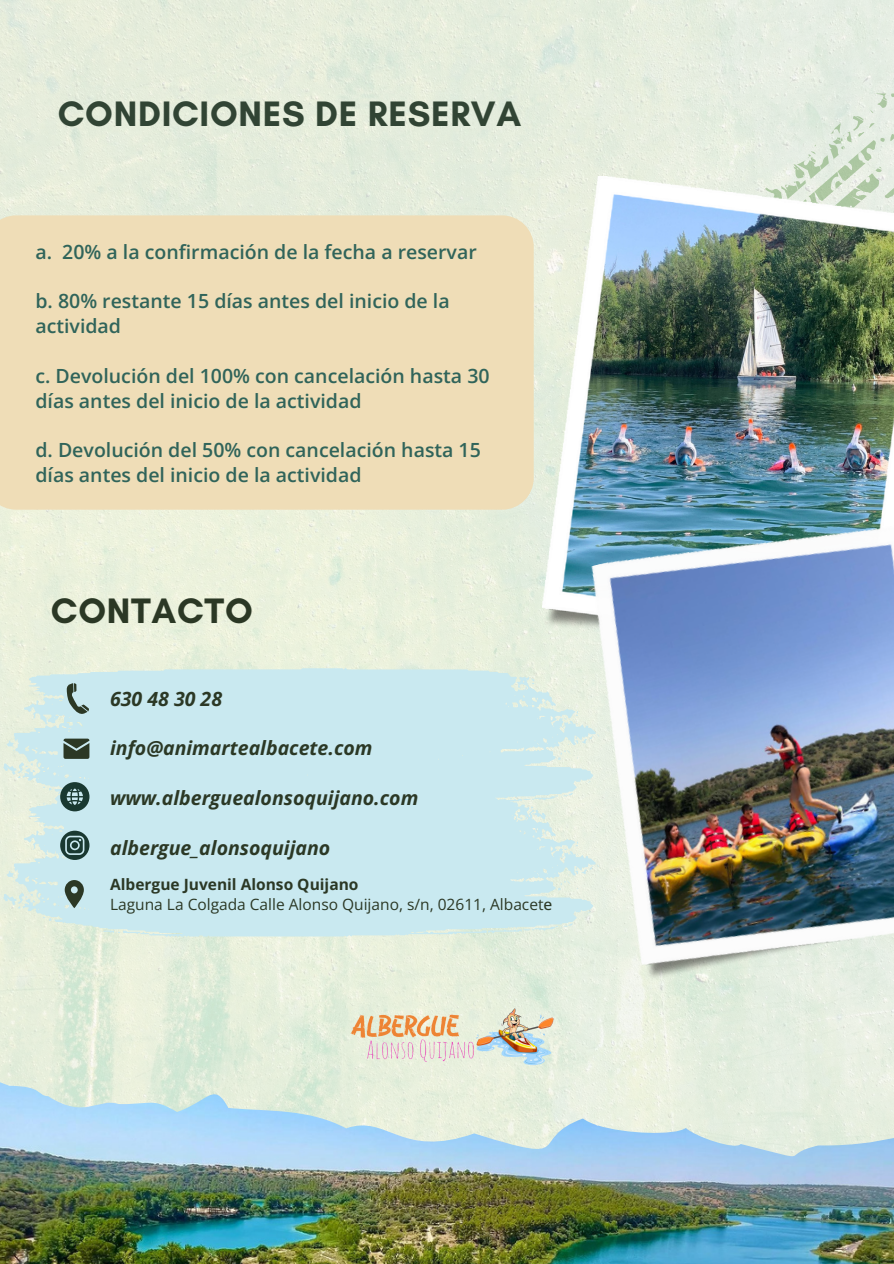
<style>
.page{position:relative;width:894px;height:1264px;background:#fff}
.page>*{position:absolute;margin:0;border:0;box-sizing:border-box;transform-origin:0 0}
.t1{font:700 36px "Glacial Indifference";letter-spacing:.02em;color:#314434}
.t2{font:700 36px "Glacial Indifference";letter-spacing:.02em;color:#2b3825}
.t3{font:600 19.5px/24.8px "Open Sans";color:#30645a}
.t4{font:italic 700 19.5px "Open Sans";color:#2b3825}
.t5{font:15.45px "Open Sans";color:#2b3825}
.t6{font:700 15.45px "Open Sans";color:#2b3825}
.s1{font-weight:500}
</style>
<div class="page">
<img style="left:0;top:0;width:893px;height:1073px">
<img style="left:0;top:1073px;width:893px;height:190px">
<svg style="left:14px;top:668px;width:528px;height:130px;background:#cbe9ee"></svg>
<svg style="left:4px;top:762px;width:31px;height:16px"></svg>
<svg style="left:6px;top:740px;width:8px;height:11px"></svg>
<svg style="left:525px;top:677px;width:9px;height:12px"></svg>
<svg style="left:14px;top:798px;width:528px;height:138px;background:#ceeaec"></svg>
<svg style="left:43px;top:917px;width:9px;height:3px"></svg>
<svg style="left:100px;top:930px;width:49px;height:4px"></svg>
<svg style="left:487px;top:923px;width:55px;height:10px"></svg>
<svg style="left:4px;top:892px;width:31px;height:16px"></svg>
<svg style="left:6px;top:870px;width:8px;height:11px"></svg>
<svg style="left:67px;top:683px;width:22px;height:31px"></svg>
<svg style="left:63px;top:738px;width:26px;height:21px"></svg>
<svg style="left:599px;top:93px;width:294px;height:83px;background:#e3ebde"></svg>
<div style="left:39px;top:782px;width:497px;height:119px;background:#c9e9f0"></div>
<svg style="left:421px;top:784px;width:41px;height:4px"></svg>
<svg style="left:487px;top:793px;width:55px;height:27px"></svg>
<svg style="left:536px;top:830px;width:6px;height:9px"></svg>
<svg style="left:91px;top:883px;width:8px;height:10px"></svg>
<div style="left:0;top:215px;width:533px;height:294px;background:#efddb7"></div>
<img style="left:542px;top:176px;width:351px;height:309px">
<img style="left:542px;top:485px;width:351px;height:518px">
<svg style="left:58px;top:782px;width:91px;height:29px;background:#a4c3c7"></svg>
<svg style="left:32px;top:822px;width:57px;height:51px;background:#aecaca"></svg>
<svg style="left:65px;top:880px;width:19px;height:28px"></svg>
<img style="left:349px;top:1006px;width:206px;height:63px">
<p class="t1" style="left:58px;top:92px;width:465px">CONDICIONES DE RESERVA</p>
<p class="t3" style="left:35px;top:239px;width:442px">a. 20% a la confirmación de la fecha a reservar</p>
<p class="t3" style="left:35px;top:288px;width:415px">b. 80% restante 15 días antes del inicio de la actividad</p>
<p class="t3" style="left:35px;top:363px;width:455px">c. Devolución del 100% con cancelación hasta 30 días antes del inicio de la actividad</p>
<p class="t3" style="left:35px;top:437px;width:447px">d. Devolución del 50% con cancelación hasta 15 días antes del inicio de la actividad</p>
<p class="t2" style="left:51px;top:589px;width:203px">CONTACTO</p>
<p class="t4" style="left:110px;top:685px;width:113px">630 48 30 28</p>
<p class="t4" style="left:110px;top:734px;width:264px">info@animartealbacete.com</p>
<p class="t4" style="left:110px;top:784px;width:310px">www.alberguealonsoquijano.com</p>
<p class="t4" style="left:110px;top:833px;width:222px">albergue_alonsoquijano</p>
<p class="t6" style="left:110px;top:873px;width:250px">Albergue Juvenil Alonso Quijano</p>
<p class="t5" style="left:110px;top:893px;width:443px">Laguna La Colgada Calle Alonso Quijano, s/n, 02611, Albacet<span class="s1">e</span></p>
</div>
